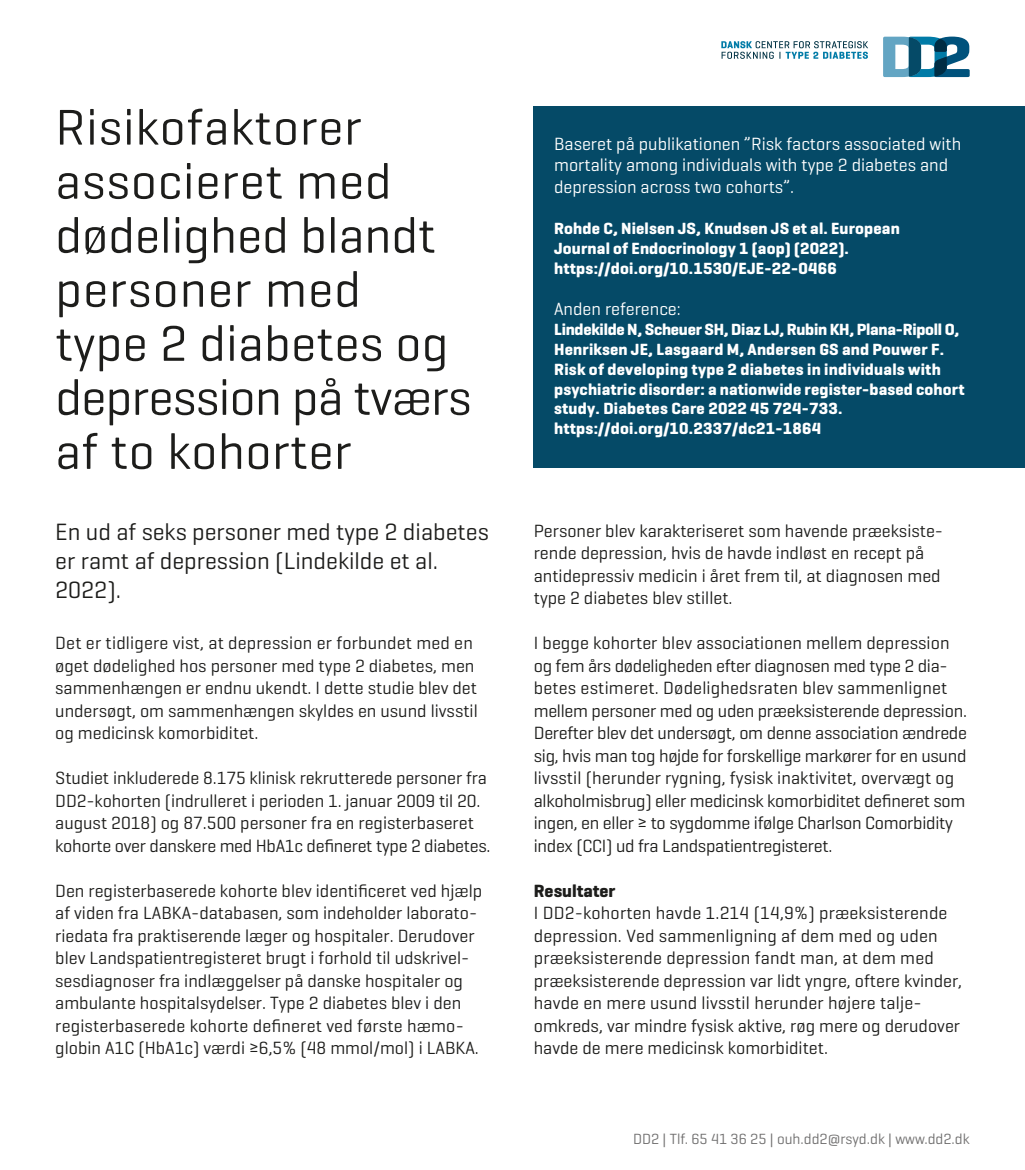
<style>
.page{position:relative;width:1025px;height:1170px;background:#fff}
.page>*{position:absolute;margin:0;border:0;box-sizing:border-box;transform-origin:0 0}
.t1{font:51px/54px "Geogrotesque";letter-spacing:.01em;color:#1d1d1b}
.t2{font:24px/28.8px "Geogrotesque";color:#1d1d1b}
.t3{font:18px/22.5px "Geogrotesque";color:#1d1d1b}
.t4{font:18px/21.6px "Geogrotesque";color:#fff}
.t5{font:700 18px "Geogrotesque";color:#1d1d1b}
.t6{font:700 16.5px/19.8px "Geogrotesque";letter-spacing:.01em;color:#fff}
.t7{font:15px "Geogrotesque";color:#706f6f}
</style>
<div class="page">
<svg style="left:883px;top:37px;width:86px;height:40px"></svg>
<svg style="left:721px;top:41px;width:147px;height:18px"></svg>
<div style="left:534px;top:106px;width:491px;height:362px;background:#054a67"></div>
<h1 class="t1" style="left:55px;top:99px;width:418px">Risikofaktorer associeret med dødelighed blandt personer med<br>type 2 diabetes og depression på tværs af to kohorter</h1>
<h2 class="t2" style="left:55px;top:516px;width:435px">En ud af seks personer med type 2 diabetes er ramt af depression (Lindekilde et al.<br>2022).</h2>
<p class="t3" style="left:55px;top:631px;width:424px">Det er tidligere vist, at depression er forbundet med en øget dødelighed hos personer med type 2 diabetes, men sammenhængen er endnu ukendt. I dette studie blev det undersøgt, om sammenhængen skyldes en usund livsstil og medicinsk komorbiditet.</p>
<p class="t3" style="left:55px;top:766px;width:437px">Studiet inkluderede 8.175 klinisk rekrutterede personer fra DD2-kohorten (indrulleret i perioden 1. januar 2009 til 20. august 2018) og 87.500 personer fra en registerbaseret kohorte over danskere med HbA1c defineret type 2 diabetes.</p>
<p class="t3" style="left:55px;top:878px;width:428px">Den registerbaserede kohorte blev identificeret ved hjælp af viden fra LABKA-databasen, som indeholder laborato&shy;riedata fra praktiserende læger og hospitaler. Derudover blev Landspatientregisteret brugt i forhold til udskrivel&shy;sesdiagnoser fra indlæggelser på danske hospitaler og ambulante hospitalsydelser. Type 2 diabetes blev i den registerbaserede kohorte defineret ved første hæmo&shy;globin A1C (HbA1c) værdi ≥6,5% (48 mmol/mol) i LABKA.</p>
<p class="t4" style="left:554px;top:132px;width:408px">Baseret på publikationen ”Risk factors associated with mortality among individuals with type 2 diabetes and depression across two cohorts”.</p>
<p class="t6" style="left:554px;top:219px;width:347px">Rohde C, Nielsen JS, Knudsen JS et al. European<br>Journal of Endocrinology 1 (aop) (2022). https://doi.org/10.1530/EJE-22-0466</p>
<p class="t4" style="left:554px;top:298px;width:128px">Anden reference:</p>
<p class="t6" style="left:554px;top:319px;width:412px">Lindekilde N, Scheuer SH, Diaz LJ, Rubin KH, Plana-Ripoll O, Henriksen JE, Lasgaard M, Andersen GS and Pouwer F.<br>Risk of developing type 2 diabetes in individuals with psychiatric disorder: a nationwide register-based cohort study. Diabetes Care 2022 45 724-733. https://doi.org/10.2337/dc21-1864</p>
<p class="t3" style="left:534px;top:518px;width:408px">Personer blev karakteriseret som havende præeksiste&shy;rende depression, hvis de havde indløst en recept på antidepressiv medicin i året frem til, at diagnosen med type 2 diabetes blev stillet.</p>
<p class="t3" style="left:534px;top:631px;width:435px">I begge kohorter blev associationen mellem depression og fem års dødeligheden efter diagnosen med type 2 dia&shy;betes estimeret. Dødelighedsraten blev sammenlignet mellem personer med og uden præeksisterende depression.<br>Derefter blev det undersøgt, om denne association ændrede sig, hvis man tog højde for forskellige markører for en usund livsstil (herunder rygning, fysisk inaktivitet, overvægt og alkoholmisbrug) eller medicinsk komorbiditet defineret som ingen, en eller ≥ to sygdomme ifølge Charlson Comorbidity index (CCI) ud fra Landspatientregisteret.</p>
<p class="t5" style="left:534px;top:879px;width:83px">Resultater</p>
<p class="t3" style="left:534px;top:901px;width:430px">I DD2-kohorten havde 1.214 (14,9%) præeksisterende depression. Ved sammenligning af dem med og uden præeksisterende depression fandt man, at dem med præeksisterende depression var lidt yngre, oftere kvinder, havde en mere usund livsstil herunder højere talje&shy;omkreds, var mindre fysisk aktive, røg mere og derudover havde de mere medicinsk komorbiditet.</p>
<p class="t7" style="left:633px;top:1129px;width:338px">DD2 | Tlf. 65 41 36 25 | ouh.dd2@rsyd.dk | www.dd2.dk</p>
</div>
